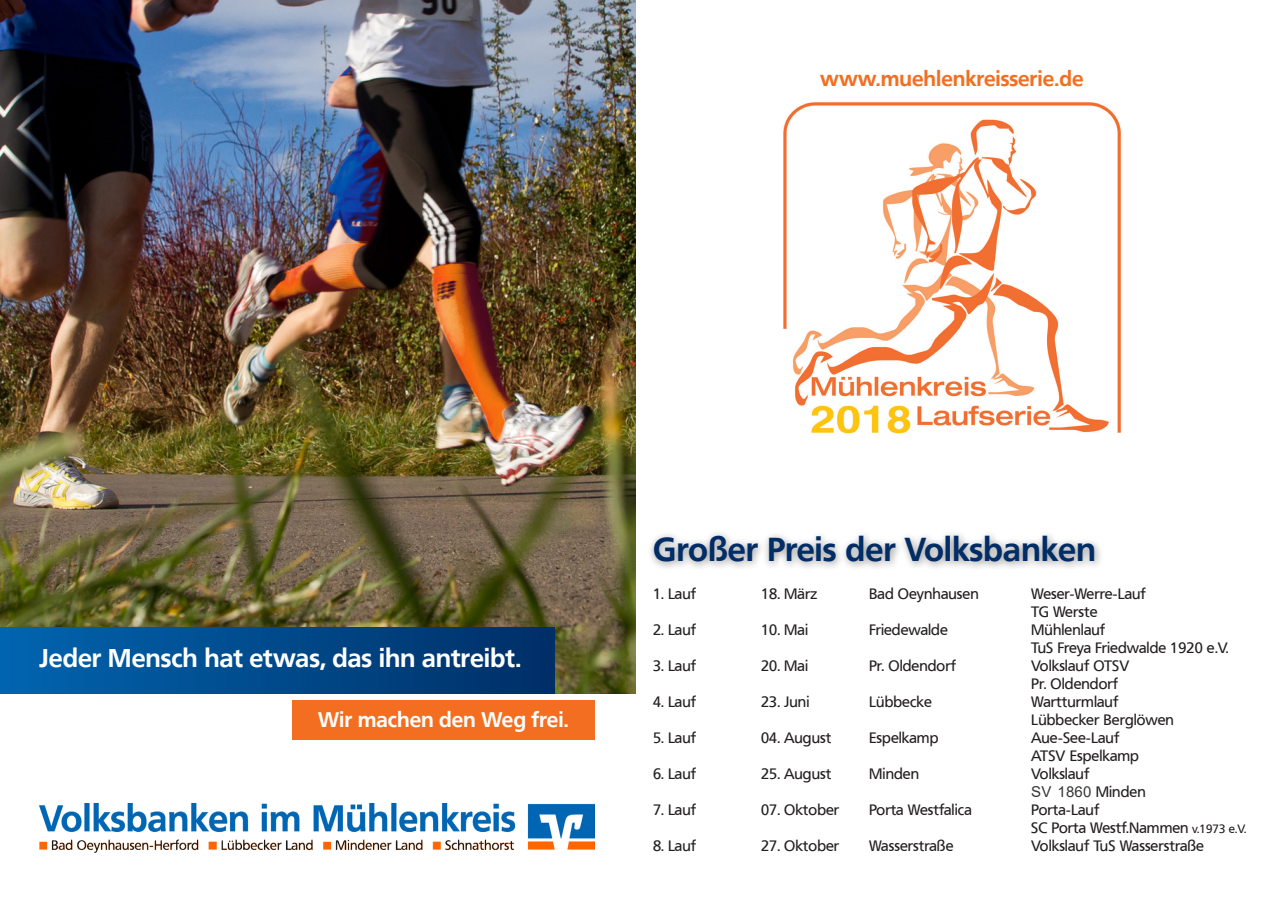
<style>
.page{position:relative;width:1272px;height:902px;background:#fff}
.page>*{position:absolute;margin:0;border:0;box-sizing:border-box;transform-origin:0 0}
.t1{font:700 33px "Frutiger VR";color:#002d66}
.t2{font:700 25.5px "Frutiger VR";letter-spacing:-.005em;color:#fff}
.t3{font:700 21px "Frutiger VR";color:#f36e21}
.t4{font:700 21px "Frutiger VR";letter-spacing:-.005em;color:#fff}
.t5{font:15px/18px "Frutiger VR";color:#231f20}
.s1{font-family:"Arial";color:#373535}
.s2{font-size:12px}
</style>
<div class="page">
<div style="left:647px;top:528px;width:456px;height:43px;background:#231f20;opacity:.49"></div>
<img style="left:783px;top:102px;width:338px;height:332px">
<img style="left:0;top:0;width:636px;height:693px">
<div style="left:292px;top:700px;width:302px;height:39px;background:#f36e21"></div>
<div style="left:0;top:627px;width:555px;height:66px;background:linear-gradient(to right,#0164af,#002f66)"></div>
<img style="left:39px;top:803px;width:555px;height:49px">
<p class="t3" style="left:820px;top:66px;width:264px">www.muehlenkreisserie.de</p>
<p class="t2" style="left:39px;top:643px;width:483px">Jeder Mensch hat etwas, das ihn antreibt.</p>
<p class="t4" style="left:318px;top:706px;width:252px">Wir machen den Weg frei.</p>
<p class="t1" style="left:653px;top:529px;width:444px">Großer Preis der Volksbanken</p>
<p class="t5" style="left:653px;top:584px;width:45px">1. Lauf</p>
<p class="t5" style="left:761px;top:584px;width:58px">18. März</p>
<p class="t5" style="left:869px;top:584px;width:111px">Bad Oeynhausen</p>
<p class="t5" style="left:1031px;top:584px;width:116px">Weser-Werre-Lauf<br>TG Werste</p>
<p class="t5" style="left:653px;top:620px;width:45px">2. Lauf</p>
<p class="t5" style="left:761px;top:620px;width:49px">10. Mai</p>
<p class="t5" style="left:869px;top:620px;width:80px">Friedewalde</p>
<p class="t5" style="left:1031px;top:620px;width:199px">Mühlenlauf<br>TuS Freya Friedwalde 1920 e.V.</p>
<p class="t5" style="left:653px;top:656px;width:45px">3. Lauf</p>
<p class="t5" style="left:761px;top:656px;width:49px">20. Mai</p>
<p class="t5" style="left:869px;top:656px;width:88px">Pr. Oldendorf</p>
<p class="t5" style="left:1031px;top:656px;width:100px">Volkslauf OTSV<br>Pr. Oldendorf</p>
<p class="t5" style="left:653px;top:692px;width:45px">4. Lauf</p>
<p class="t5" style="left:761px;top:692px;width:50px">23. Juni</p>
<p class="t5" style="left:869px;top:692px;width:64px">Lübbecke</p>
<p class="t5" style="left:1031px;top:692px;width:144px">Wartturmlauf<br>Lübbecker Berglöwen</p>
<p class="t5" style="left:653px;top:728px;width:45px">5. Lauf</p>
<p class="t5" style="left:761px;top:728px;width:72px">04. August</p>
<p class="t5" style="left:869px;top:728px;width:71px">Espelkamp</p>
<p class="t5" style="left:1031px;top:728px;width:109px">Aue-See-Lauf<br>ATSV Espelkamp</p>
<p class="t5" style="left:653px;top:764px;width:45px">6. Lauf</p>
<p class="t5" style="left:761px;top:764px;width:72px">25. August</p>
<p class="t5" style="left:869px;top:764px;width:51px">Minden</p>
<p class="t5" style="left:1057px;top:764px;width:90px;text-indent:-26px">Volkslauf<br><span class="s1">1860</span> Minden</p>
<p class="t5" style="left:653px;top:800px;width:45px">7. Lauf</p>
<p class="t5" style="left:761px;top:800px;width:80px">07. Oktober</p>
<p class="t5" style="left:869px;top:800px;width:104px">Porta Westfalica</p>
<p class="t5" style="left:1031px;top:800px;width:216px">Porta-Lauf<br>SC Porta Westf.Nammen <span class="s2">v.1973 e.V.</span></p>
<p class="t5" style="left:653px;top:836px;width:45px">8. Lauf</p>
<p class="t5" style="left:761px;top:836px;width:80px">27. Oktober</p>
<p class="t5" style="left:869px;top:836px;width:86px">Wasserstraße</p>
<p class="t5" style="left:1031px;top:836px;width:174px">Volkslauf TuS Wasserstraße</p>
</div>
